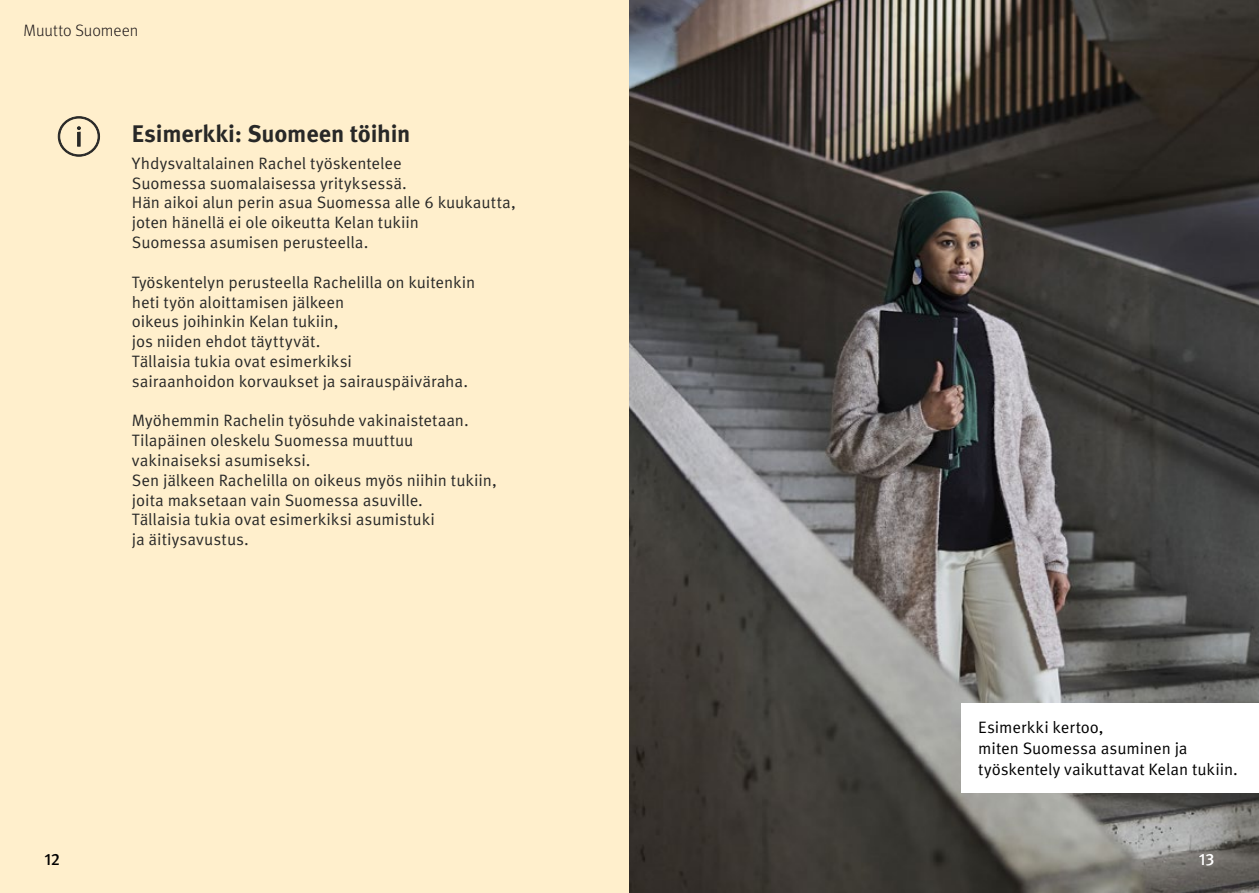
<style>
.page{position:relative;width:1259px;height:893px;background:#fff}
.page>*{position:absolute;margin:0;border:0;box-sizing:border-box;transform-origin:0 0}
.H2_otsikko{font:700 24px "Meta Pro";letter-spacing:-.01em;color:#282827}
.P_Body_copy{font:16.5px/19.8px "Meta Pro Norm";letter-spacing:-.005em;color:#282827}
.Body_copy{font:16.5px/21px "Meta Pro Norm";color:#000}
.t1{font:300 16.5px "Meta Pro";letter-spacing:-.005em;color:#201a1b}
.t2{font:500 16.5px "Meta Pro";color:#000}
.t3{font:500 16.5px "Meta Pro";color:#fff}
</style>
<div class="page">
<div style="left:0;top:0;width:629px;height:893px;background:#ffefcc"></div>
<img style="left:629px;top:0;width:630px;height:893px">
<svg style="left:58px;top:116px;width:42px;height:41px"></svg>
<div style="left:961px;top:704px;width:298px;height:89px;background:#fff"></div>
<p class="t1" style="left:23px;top:18px;width:116px">Muutto Suomeen</p>
<h2 class="H2_otsikko" style="left:132px;top:115px;width:280px">Esimerkki: Suomeen töihin</h2>
<p class="P_Body_copy" style="left:132px;top:152px;width:271px">Yhdysvaltalainen Rachel työskentelee</p>
<p class="P_Body_copy" style="left:132px;top:172px;width:276px">Suomessa suomalaisessa yrityksessä.</p>
<p class="P_Body_copy" style="left:132px;top:192px;width:385px">Hän aikoi alun perin asua Suomessa alle 6 kuukautta,</p>
<p class="P_Body_copy" style="left:132px;top:212px;width:289px">joten hänellä ei ole oikeutta Kelan tukiin</p>
<p class="P_Body_copy" style="left:132px;top:231px;width:238px">Suomessa asumisen perusteella.</p>
<p class="P_Body_copy" style="left:132px;top:271px;width:345px">Työskentelyn perusteella Rachelilla on kuitenkin</p>
<p class="P_Body_copy" style="left:132px;top:291px;width:214px">heti työn aloittamisen jälkeen</p>
<p class="P_Body_copy" style="left:132px;top:311px;width:208px">oikeus joihinkin Kelan tukiin, jos niiden ehdot täyttyvät.</p>
<p class="P_Body_copy" style="left:132px;top:350px;width:338px">Tällaisia tukia ovat esimerkiksi<br>sairaanhoidon korvaukset ja sairauspäiväraha.</p>
<p class="P_Body_copy" style="left:132px;top:410px;width:338px">Myöhemmin Rachelin työsuhde vakinaistetaan.</p>
<p class="P_Body_copy" style="left:132px;top:429px;width:283px">Tilapäinen oleskelu Suomessa muuttuu vakinaiseksi asumiseksi.</p>
<p class="P_Body_copy" style="left:132px;top:469px;width:366px">Sen jälkeen Rachelilla on oikeus myös niihin tukiin,</p>
<p class="P_Body_copy" style="left:132px;top:489px;width:293px">joita maksetaan vain Suomessa asuville.</p>
<p class="P_Body_copy" style="left:132px;top:509px;width:304px">Tällaisia tukia ovat esimerkiksi asumistuki ja äitiysavustus.</p>
<p class="Body_copy" style="left:978px;top:716px;width:127px">Esimerkki kertoo,</p>
<p class="Body_copy" style="left:978px;top:737px;width:261px">miten Suomessa asuminen ja työskentely vaikuttavat Kelan tukiin.</p>
<p class="t2" style="left:44px;top:846px;width:17px">12</p>
<p class="t3" style="left:1199px;top:846px;width:17px">13</p>
</div>
